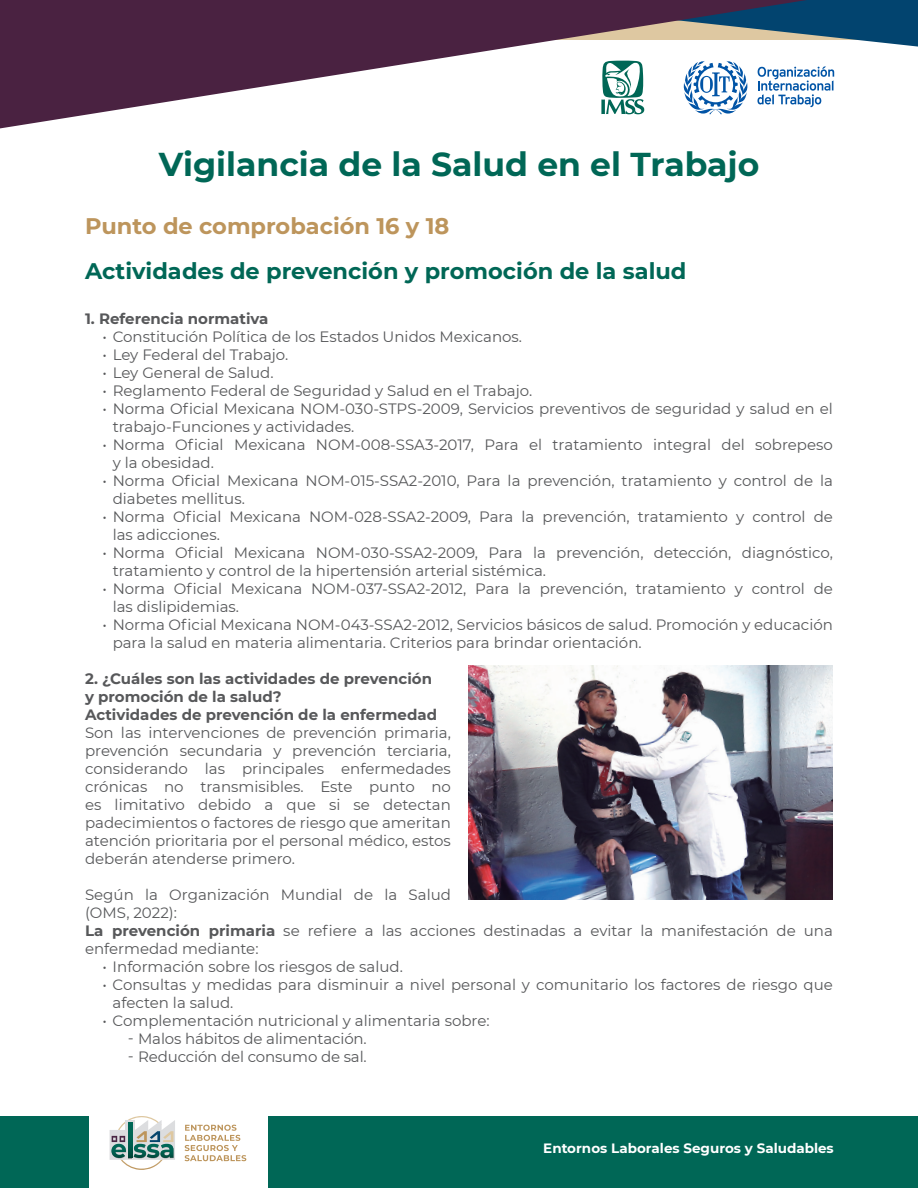
<style>
.page{position:relative;width:918px;height:1188px;background:#fff}
.page>*{position:absolute;margin:0;border:0;box-sizing:border-box;transform-origin:0 0}
.t1{font:700 33px "Montserrat";color:#006756}
.t2{font:700 22.5px "Montserrat";color:#006756}
.t3{font:700 22.5px "Montserrat";color:#bd955c}
.t4{font:15px/18px "Montserrat";color:#57585a}
.t5{font:700 15px/18px "Montserrat";color:#57585a}
.t6{font:700 13.5px "Montserrat";color:#fff}
.s1{font-weight:700}
</style>
<div class="page">
<div style="left:268px;top:1116px;width:650px;height:72px;background:#006756"></div>
<div style="left:0;top:1116px;width:88px;height:72px;background:#006756"></div>
<svg style="left:0;top:0;width:918px;height:129px"></svg>
<svg style="left:185px;top:1125px;width:61px;height:36px"></svg>
<svg style="left:110px;top:1116px;width:65px;height:54px"></svg>
<img style="left:468px;top:666px;width:365px;height:234px">
<h1 class="t1" style="left:159px;top:140px;width:602px">Vigilancia de la Salud en el Trabajo</h1>
<h2 class="t3" style="left:85px;top:210px;width:366px">Punto de comprobación 16 y 18</h2>
<h2 class="t2" style="left:85px;top:255px;width:603px">Actividades de prevención y promoción de la salud</h2>
<p class="t5" style="left:85px;top:309px;width:185px">1. Referencia normativa</p>
<p class="t4" style="left:102px;top:327px;width:421px">• Constitución Política de los Estados Unidos Mexicanos.</p>
<p class="t4" style="left:102px;top:345px;width:187px">• Ley Federal del Trabajo.</p>
<p class="t4" style="left:102px;top:363px;width:173px">• Ley General de Salud.</p>
<p class="t4" style="left:102px;top:381px;width:431px">• Reglamento Federal de Seguridad y Salud en el Trabajo.</p>
<p class="t4" style="left:113px;top:399px;width:722px;text-indent:-10px">• Norma Oficial Mexicana NOM-030-STPS-2009, Servicios preventivos de seguridad y salud en el trabajo-Funciones y actividades.</p>
<p class="t4" style="left:113px;top:435px;width:722px;text-indent:-10px">• Norma Oficial Mexicana NOM-008-SSA3-2017, Para el tratamiento integral del sobrepeso y la obesidad.</p>
<p class="t4" style="left:113px;top:471px;width:722px;text-indent:-10px">• Norma Oficial Mexicana NOM-015-SSA2-2010, Para la prevención, tratamiento y control de la diabetes mellitus.</p>
<p class="t4" style="left:113px;top:507px;width:722px;text-indent:-10px">• Norma Oficial Mexicana NOM-028-SSA2-2009, Para la prevención, tratamiento y control de las adicciones.</p>
<p class="t4" style="left:113px;top:543px;width:722px;text-indent:-10px">• Norma Oficial Mexicana NOM-030-SSA2-2009, Para la prevención, detección, diagnóstico, tratamiento y control de la hipertensión arterial sistémica.</p>
<p class="t4" style="left:113px;top:579px;width:722px;text-indent:-10px">• Norma Oficial Mexicana NOM-037-SSA2-2012, Para la prevención, tratamiento y control de las dislipidemias.</p>
<p class="t4" style="left:113px;top:615px;width:722px;text-indent:-10px">• Norma Oficial Mexicana NOM-043-SSA2-2012, Servicios básicos de salud. Promoción y educación para la salud en materia alimentaria. Criterios para brindar orientación.</p>
<p class="t5" style="left:85px;top:669px;width:354px">2. ¿Cuáles son las actividades de prevención y promoción de la salud?<br>Actividades de prevención de la enfermedad</p>
<p class="t4" style="left:85px;top:723px;width:367px;text-align:justify">Son las intervenciones de prevención primaria, prevención secundaria y prevención terciaria, considerando las principales enfermedades crónicas no transmisibles. Este punto no es limitativo debido a que si se detectan padecimientos o factores de riesgo que ameritan atención prioritaria por el personal médico, estos deberán atenderse primero.</p>
<p class="t4" style="left:85px;top:885px;width:749px">Según la Organización Mundial de la Salud<br>(OMS, 2022):<br><span class="s1">La prevención primaria</span> se refiere a las acciones destinadas a evitar la manifestación de una enfermedad mediante:</p>
<p class="t4" style="left:102px;top:957px;width:302px">• Información sobre los riesgos de salud.</p>
<p class="t4" style="left:113px;top:975px;width:722px;text-indent:-10px">• Consultas y medidas para disminuir a nivel personal y comunitario los factores de riesgo que afecten la salud.</p>
<p class="t4" style="left:128px;top:1011px;width:363px;text-indent:-26px">• Complementación nutricional y alimentaria sobre: ٳ Malos hábitos de alimentación.<br>ٳ Reducción del consumo de sal.</p>
<p class="t6" style="left:543px;top:1138px;width:292px">Entornos Laborales Seguros y Saludables</p>
</div>
